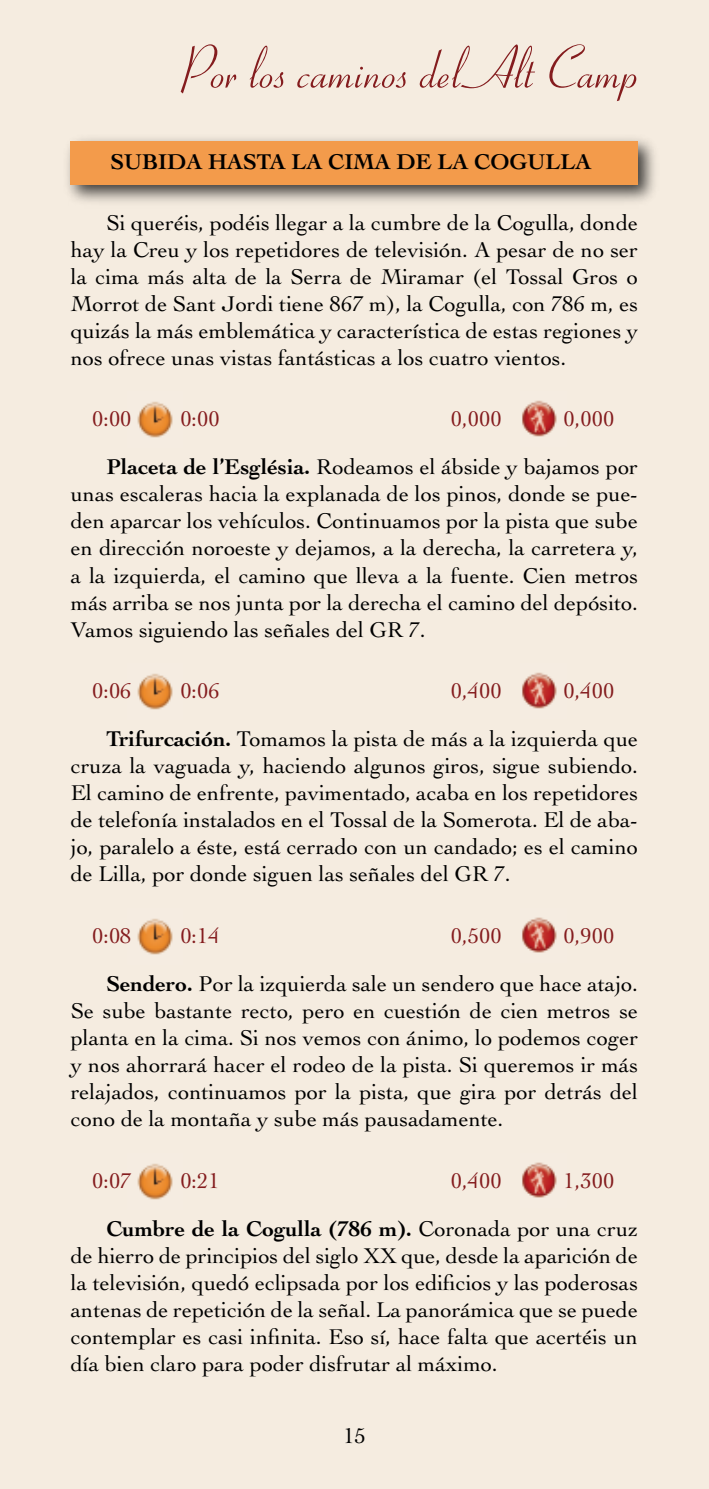
<style>
.page{position:relative;width:709px;height:1489px;background:#fff}
.page>*{position:absolute;margin:0;border:0;box-sizing:border-box;transform-origin:0 0}
.t1{font:60px "Coronet";color:#841c1e}
.t2{font:22.5px/27px "Cochin";color:#000;text-align:justify}
.t3{font:700 22.5px/48.2px "Cochin";color:#000}
.t4{font:22.5px "Cochin";color:#841c1e}
.s1{color:#841c1e}
.s2{font-weight:700}
.s3{font-weight:400;color:#841c1e}
.s4{font-weight:400}
</style>
<div class="page">
<div style="left:0;top:0;width:709px;height:1488px;background:#f5ece0"></div>
<img style="left:520px;top:391px;width:46px;height:55px">
<img style="left:127px;top:392px;width:56px;height:55px">
<img style="left:520px;top:663px;width:46px;height:55px">
<img style="left:127px;top:663px;width:56px;height:56px">
<img style="left:520px;top:908px;width:46px;height:54px">
<img style="left:127px;top:908px;width:56px;height:56px">
<img style="left:520px;top:1153px;width:46px;height:54px">
<img style="left:127px;top:1153px;width:56px;height:55px">
<div style="left:63px;top:134px;width:598px;height:75px;background:#000;opacity:.75"></div>
<div style="left:71px;top:142px;width:567px;height:43px;background:#f39b4b"></div>
<h1 class="t1" style="left:180px;top:32px;width:459px">Por los caminos del Alt Camp</h1>
<p class="t3" style="left:111px;top:137px;width:133px">subida hasta</p>
<p class="t3" style="left:291px;top:137px;width:271px">la cima de la Cogulla</p>
<p class="t2" style="left:71px;top:209px;width:569px;text-indent:35px">Si queréis, podéis llegar a la cumbre de la Cogulla, donde hay la Creu y los repetidores de televisión. A pesar de no ser la cima más alta de la Serra de Miramar (el Tossal Gros o Morrot de Sant Jordi tiene 867 m), la Cogulla, con 786 m, es quizás la más emblemática y característica de estas regiones y nos ofrece unas vistas fantásticas a los cuatro vientos.</p>
<p class="t2" style="left:106px;top:395px;width:533px;line-height:48.2px;text-indent:457px"><span class="s1">0,000<br></span><span class="s2">Placeta de l’Església.</span> Rodeamos el ábside y bajamos por</p>
<p class="t2" style="left:71px;top:480px;width:569px">unas escaleras hacia la explanada de los pinos, donde se pue&shy;den aparcar los vehículos. Continuamos por la pista que sube en dirección noroeste y dejamos, a la derecha, la carretera y, a la izquierda, el camino que lleva a la fuente. Cien metros más arriba se nos junta por la derecha el camino del depósito.<br>Vamos siguiendo las señales del GR 7.</p>
<p class="t4" style="left:92px;top:406px;width:41px">0:00</p>
<p class="t4" style="left:180px;top:406px;width:41px">0:00</p>
<p class="t4" style="left:451px;top:406px;width:52px">0,000</p>
<p class="t2" style="left:106px;top:666px;width:533px;line-height:48.2px;text-indent:457px"><span class="s1">0,400<br></span><span class="s2">Trifurcación.</span> Tomamos la pista de más a la izquierda que</p>
<p class="t2" style="left:71px;top:752px;width:568px">cruza la vaguada y, haciendo algunos giros, sigue subiendo.<br>El camino de enfrente, pavimentado, acaba en los repetidores de telefonía instalados en el Tossal de la Somerota. El de aba&shy;jo, paralelo a éste, está cerrado con un candado; es el camino de Lilla, por donde siguen las señales del GR 7.</p>
<p class="t4" style="left:92px;top:678px;width:41px">0:06</p>
<p class="t4" style="left:180px;top:678px;width:41px">0:06</p>
<p class="t4" style="left:451px;top:678px;width:52px">0,400</p>
<p class="t4" style="left:92px;top:922px;width:41px">0:08</p>
<p class="t4" style="left:180px;top:922px;width:41px">0:14</p>
<p class="t4" style="left:451px;top:922px;width:52px">0,500</p>
<p class="t2" style="left:106px;top:911px;width:533px;line-height:48.2px;text-indent:457px"><span class="s1">0,900<br></span><span class="s2">Sendero.</span> Por la izquierda sale un sendero que hace atajo.</p>
<p class="t2" style="left:71px;top:997px;width:568px">Se sube bastante recto, pero en cuestión de cien metros se planta en la cima. Si nos vemos con ánimo, lo podemos coger y nos ahorrará hacer el rodeo de la pista. Si queremos ir más relajados, continuamos por la pista, que gira por detrás del cono de la montaña y sube más pausadamente.</p>
<p class="t4" style="left:92px;top:1167px;width:41px">0:07</p>
<p class="t4" style="left:180px;top:1167px;width:41px">0:21</p>
<p class="t4" style="left:451px;top:1167px;width:52px">0,400</p>
<p class="t3" style="left:106px;top:1156px;width:533px;text-indent:457px"><span class="s3">1,300<br></span>Cumbre de la Cogulla (786 m). <span class="s4">Coronada por una cruz</span></p>
<p class="t2" style="left:71px;top:1242px;width:568px">de hierro de principios del siglo XX que, desde la aparición de la televisión, quedó eclipsada por los edificios y las poderosas antenas de repetición de la señal. La panorámica que se puede contemplar es casi infinita. Eso sí, hace falta que acertéis un día bien claro para poder disfrutar al máximo.</p>
<p class="t2" style="left:343px;top:1421px;width:22px">15</p>
</div>
